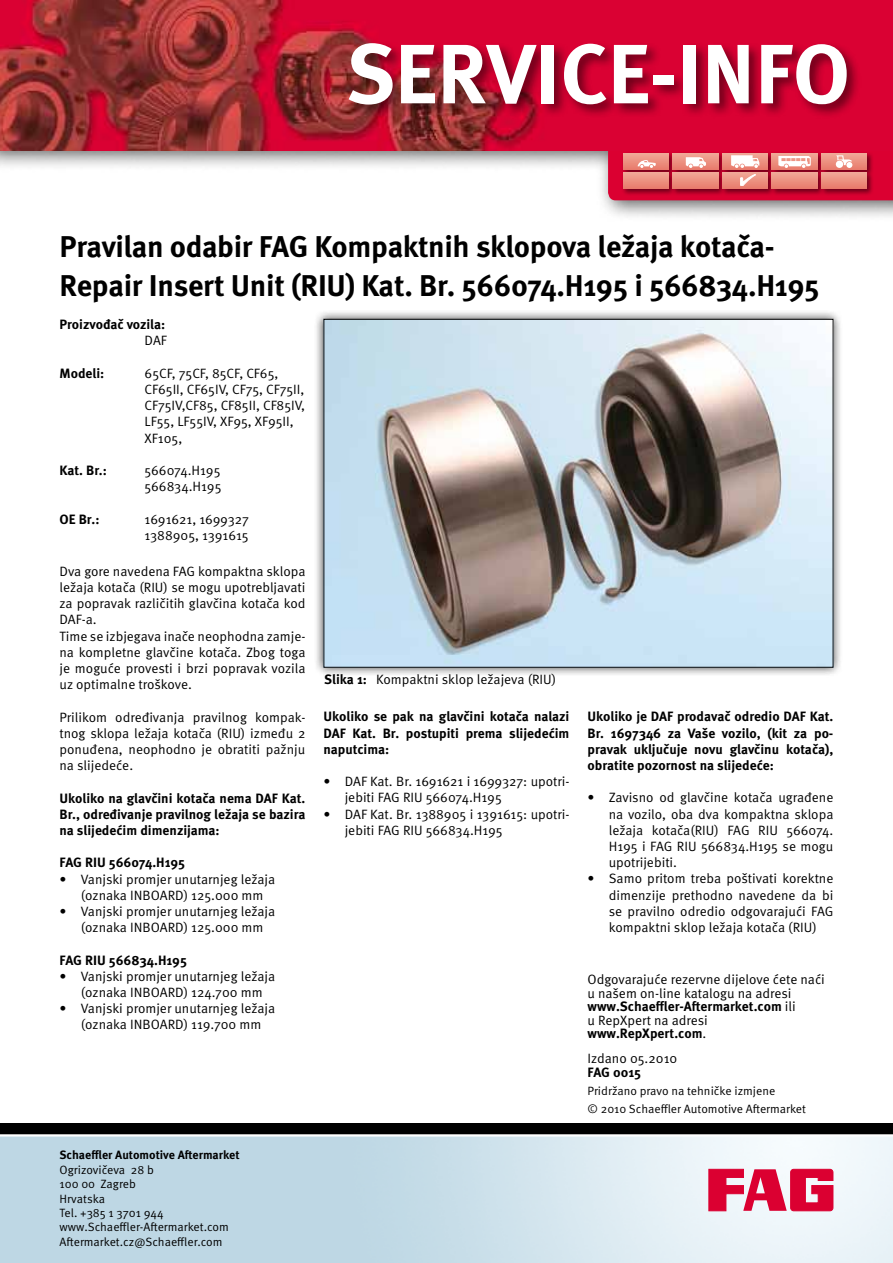
<style>
.page{position:relative;width:893px;height:1263px;background:#fff}
.page>*{position:absolute;margin:0;border:0;box-sizing:border-box;transform-origin:0 0}
.t1{font:700 84px "Meta Pro";color:#fff}
.t2{font:700 30px/39.6px "Meta Pro";letter-spacing:-.01em;color:#000}
.t3{font:13.5px/16.2px "Meta Pro Norm";color:#000}
.t4{font:700 13.5px/16.2px "Meta Pro";color:#000;text-align:justify}
.t5{font:12px/14.4px "Meta Pro Norm";color:#000}
.t6{font:700 12px "Meta Pro";color:#000}
.s1{font-family:"Meta Pro";font-weight:700}
.s2{font-family:"Meta Pro Norm";font-weight:400}
</style>
<div class="page">
<img style="left:0;top:1136px;width:893px;height:127px">
<div style="left:0;top:1123px;width:893px;height:12px;background:#000"></div>
<hr style="left:0;top:1134px;width:893px;height:2px;background:#fff">
<svg style="left:709px;top:1169px;width:124px;height:42px"></svg>
<div style="left:0;top:0;width:893px;height:222px;background:#000;opacity:.6"></div>
<img style="left:0;top:0;width:893px;height:150px">
<div style="left:346px;top:40px;width:515px;height:79px;background:#000;opacity:.5"></div>
<svg style="left:608px;top:150px;width:285px;height:50px;background:#db5964"></svg>
<div style="left:314px;top:309px;width:529px;height:368px;background:#000;opacity:.75"></div>
<img style="left:325px;top:321px;width:506px;height:345px">
<h1 class="t1" style="left:346px;top:8px;width:506px">SERVICE-INFO</h1>
<h2 class="t2" style="left:60px;top:224px;width:762px">Pravilan odabir FAG Kompaktnih sklopova ležaja kotača-<br>Repair Insert Unit (RIU) Kat. Br. 566074.H195 i 566834.H195</h2>
<p class="t4" style="left:60px;top:315px;width:107px">Proizvođač vozila:</p>
<p class="t3" style="left:145px;top:332px;width:24px">DAF</p>
<p class="t4" style="left:60px;top:364px;width:46px">Modeli:</p>
<p class="t3" style="left:145px;top:364px;width:162px">65CF, 75CF, 85CF, CF65,<br>CF65II, CF65IV, CF75, CF75II,<br>CF75IV,CF85, CF85II, CF85IV,<br>LF55, LF55IV, XF95, XF95II,<br>XF105,</p>
<p class="t4" style="left:60px;top:461px;width:49px">Kat. Br.:</p>
<p class="t3" style="left:145px;top:461px;width:78px">566074.H195<br>566834.H195</p>
<p class="t4" style="left:60px;top:510px;width:41px">OE Br.:</p>
<p class="t3" style="left:145px;top:510px;width:106px">1691621, 1699327<br>1388905, 1391615</p>
<p class="t3" style="left:60px;top:562px;width:248px">Dva gore navedena FAG kompaktna sklopa ležaja kotača (RIU) se mogu upotrebljavati za popravak različitih glavčina kotača kod DAF-a.<br>Time se izbjegava inače neophodna zamje&shy;na kompletne glavčine kotača. Zbog toga je moguće provesti i brzi popravak vozila uz optimalne troškove.</p>
<p class="t3" style="left:60px;top:708px;width:247px;text-align:justify">Prilikom određivanja pravilnog kompak&shy;tnog sklopa ležaja kotača (RIU) između 2 ponuđena, neophodno je obratiti pažnju na slijedeće.</p>
<p class="t4" style="left:60px;top:789px;width:247px">Ukoliko na glavčini kotača nema DAF Kat.<br>Br., određivanje pravilnog ležaja se bazira na slijedećim dimenzijama:</p>
<p class="t4" style="left:60px;top:854px;width:127px">FAG RIU 566074.H195</p>
<p class="t3" style="left:81px;top:870px;width:196px;text-indent:-21px">• Vanjski promjer unutarnjeg ležaja (oznaka INBOARD) 125.000 mm</p>
<p class="t3" style="left:81px;top:902px;width:196px;text-indent:-21px">• Vanjski promjer unutarnjeg ležaja (oznaka INBOARD) 125.000 mm</p>
<p class="t4" style="left:60px;top:951px;width:129px">FAG RIU 566834.H195</p>
<p class="t3" style="left:81px;top:967px;width:196px;text-indent:-21px">• Vanjski promjer unutarnjeg ležaja (oznaka INBOARD) 124.700 mm</p>
<p class="t3" style="left:60px;top:999px;width:217px;text-align:center">• Vanjski promjer unutarnjeg ležaja (oznaka INBOARD) 119.700 mm</p>
<p class="t6" style="left:60px;top:1146px;width:182px">Schaeffler Automotive Aftermarket</p>
<p class="t5" style="left:60px;top:1161px;width:171px">Ogrizovičeva 28 b<br>100 00 Zagreb<br>Hrvatska<br>Tel. +385 1 3701 944 www.Schaeffler-Aftermarket.com<br>Aftermarket.cz@Schaeffler.com</p>
<p class="t3" style="left:324px;top:670px;width:234px"><span class="s1">Slika 1:</span> Kompaktni sklop ležajeva (RIU)</p>
<p class="t4" style="left:323px;top:708px;width:247px">Ukoliko se pak na glavčini kotača nalazi DAF Kat. Br. postupiti prema slijedećim naputcima:</p>
<p class="t3" style="left:345px;top:772px;width:226px;text-indent:-21px">• DAF Kat. Br. 1691621 i 1699327: upotri&shy;jebiti FAG RIU 566074.H195</p>
<p class="t3" style="left:345px;top:805px;width:226px;text-indent:-21px">• DAF Kat. Br. 1388905 i 1391615: upotri&shy;jebiti FAG RIU 566834.H195</p>
<p class="t4" style="left:587px;top:708px;width:247px">Ukoliko je DAF prodavač odredio DAF Kat.<br>Br. 1697346 za Vaše vozilo, (kit za po&shy;pravak uključuje novu glavčinu kotača), obratite pozornost na slijedeće:</p>
<p class="t3" style="left:609px;top:789px;width:226px;text-align:justify;text-indent:-21px">• Zavisno od glavčine kotača ugrađene na vozilo, oba dva kompaktna sklopa ležaja kotača(RIU) FAG RIU 566074.<br>H195 i FAG RIU 566834.H195 se mogu upotrijebiti.</p>
<p class="t3" style="left:609px;top:870px;width:226px;text-align:justify;text-indent:-21px">• Samo pritom treba poštivati korektne dimenzije prethodno navedene da bi se pravilno odredio odgovarajući FAG kompaktni sklop ležaja kotača (RIU)</p>
<p class="t3" style="left:587px;top:972px;width:239px;line-height:13.5px">Odgovarajuće rezervne dijelove ćete naći u našem on-line katalogu na adresi</p>
<p class="t4" style="left:587px;top:997px;width:210px">www.Schaeffler-Aftermarket.com <span class="s2">ili</span></p>
<p class="t3" style="left:587px;top:1011px;width:122px">u RepXpert na adresi</p>
<p class="t4" style="left:587px;top:1024px;width:120px">www.RepXpert.com<span class="s2">.</span></p>
<p class="t3" style="left:587px;top:1050px;width:91px">Izdano 05.2010</p>
<p class="t4" style="left:587px;top:1063px;width:55px">FAG 0015</p>
<p class="t5" style="left:587px;top:1081px;width:220px;line-height:18px">Pridržano pravo na tehničke izmjene<br>© 2010 Schaeffler Automotive Aftermarket</p>
</div>
